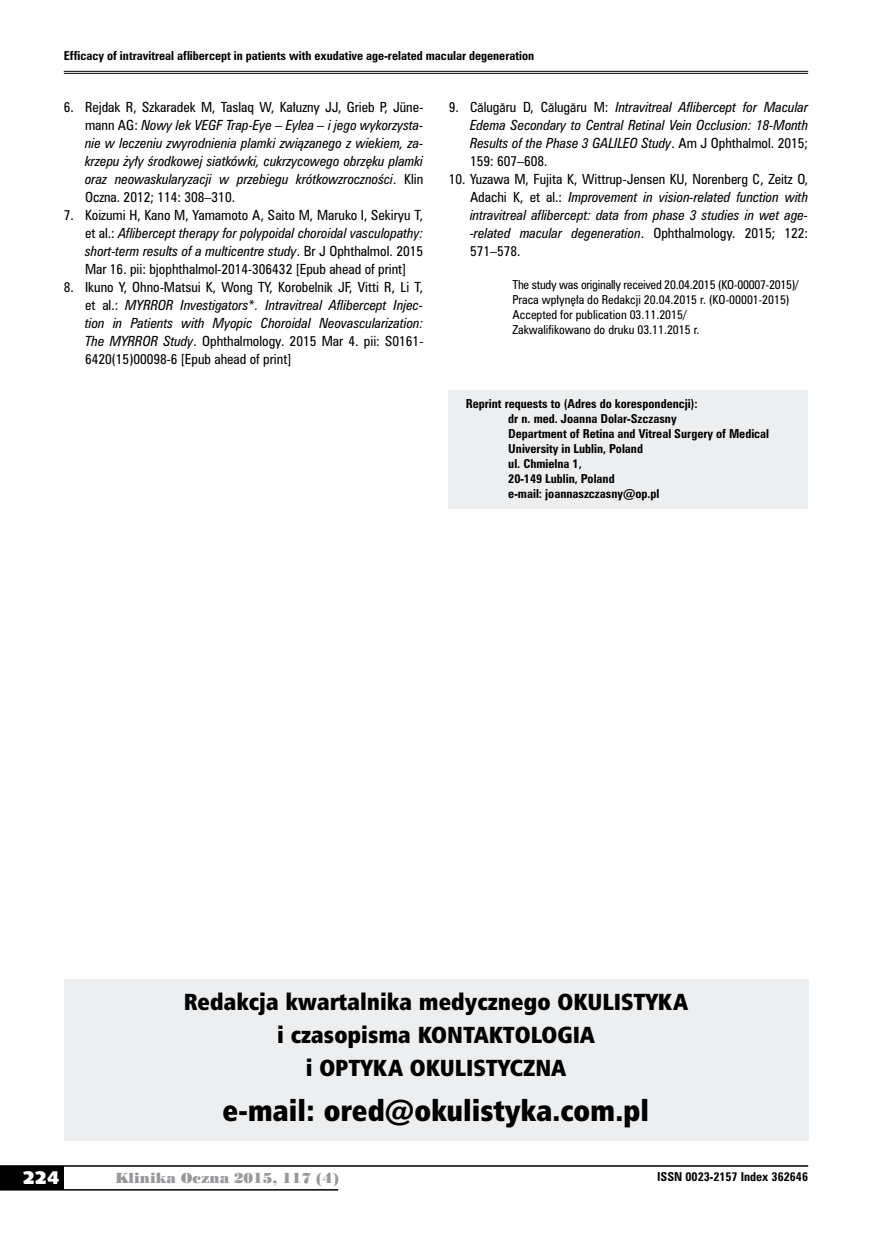
<style>
.page{position:relative;width:872px;height:1234px;background:#fff}
.page>*{position:absolute;margin:0;border:0;box-sizing:border-box;transform-origin:0 0}
.t1{font:28.5px "Humnst 777 X Blk Cn PL";color:#000}
.t2{font:22.5px/33px "Humnst 777 X Blk Cn PL";color:#000;text-align:center}
.t3{font:18px "Humanst 531 U Blk PL";color:#fff}
.t4{font:13.5px "Poster Bodoni PL";color:#98989c}
.t5{font:italic 12.75px/18px "Zurich Cn PL";color:#000;text-align:justify}
.t6{font:12.75px/18px "Zurich Cn PL";color:#000;text-align:justify}
.t7{font:700 11.25px/15px "Zurich Cn PL";color:#000}
.t8{font:11.25px/15px "Zurich Cn PL";color:#000}
.s1{font-style:normal}
.s2{font-style:italic}
.s3{font-family:"Arial";font-style:normal}
</style>
<div class="page">
<div style="left:0;top:1165px;width:64px;height:24px;background:#000"></div>
<hr style="left:0;top:1164px;width:808px;height:2px;background:#000">
<hr style="left:0;top:1188px;width:338px;height:2px;background:#000">
<hr style="left:64px;top:71px;width:744px;height:1px;background:#000">
<hr style="left:64px;top:73px;width:744px;height:1px;background:#000">
<div style="left:449px;top:390px;width:359px;height:119px;background:#edeeef"></div>
<div style="left:64px;top:978px;width:744px;height:162px;background:#edeeef"></div>
<p class="t7" style="left:64px;top:48px;width:472px">Efficacy of intravitreal aflibercept in patients with exudative age-related macular degeneration</p>
<p class="t5" style="left:85px;top:97px;width:340px;text-indent:-21px"><span class="s1">6. Rejdak R, Szkaradek M, Taslaq W, Kałuzny JJ, Grieb P, Jüne&shy;mann AG:</span> Nowy lek VEGF Trap-Eye – Eylea – i jego wykorzysta&shy;nie w leczeniu zwyrodnienia plamki związanego z wiekiem, za&shy;krzepu żyły środkowej siatkówki, cukrzycowego obrzęku plamki oraz neowaskularyzacji w przebiegu krótkowzroczności<span class="s1">. Klin Oczna. 2012; 114: 308–310.</span></p>
<p class="t6" style="left:85px;top:205px;width:340px;text-indent:-21px">7. Koizumi H, Kano M, Yamamoto A, Saito M, Maruko I, Sekiryu T, et al.: <span class="s2">Aflibercept therapy for polypoidal choroidal vasculopathy: short-term results of a multicentre study</span>. Br J Ophthalmol. 2015<br>Mar 16. pii: bjophthalmol-2014-306432 [Epub ahead of print]</p>
<p class="t6" style="left:85px;top:277px;width:340px;text-indent:-21px">8. Ikuno Y, Ohno-Matsui K, Wong TY, Korobelnik JF, Vitti R, Li T, et al.: <span class="s2">MYRROR Investigators</span>*<span class="s2">. Intravitreal Aflibercept Injec&shy;tion in Patients with Myopic Choroidal Neovascularization:<br>The MYRROR Study</span>. Ophthalmology. 2015 Mar 4. pii: S0161- 6420(15)00098-6 [Epub ahead of print]</p>
<p class="t5" style="left:470px;top:97px;width:340px;text-indent:-21px"><span class="s1">9. C</span><span class="s3">ă</span><span class="s1">lug</span><span class="s3">ă</span><span class="s1">ru D, C</span><span class="s3">ă</span><span class="s1">lug</span><span class="s3">ă</span><span class="s1">ru M:</span> Intravitreal Aflibercept for Macular Edema Secondary to Central Retinal Vein Occlusion: 18-Month Results of the Phase 3 GALILEO Study<span class="s1">. Am J Ophthalmol. 2015; 159: 607–608.</span></p>
<p class="t5" style="left:470px;top:169px;width:340px;text-indent:-21px"><span class="s1">10. Yuzawa M, Fujita K, Wittrup-Jensen KU, Norenberg C, Zeitz O, Adachi K, et al.:</span> Improvement in vision-related function with intravitreal aflibercept: data from phase 3 studies in wet age--related macular degeneration<span class="s1">. Ophthalmology. 2015; 122:<br>571–578.</span></p>
<p class="t8" style="left:512px;top:277px;width:288px">The study was originally received 20.04.2015 (KO-00007-2015)/ Praca wpłynęła do Redakcji 20.04.2015 r. (KO-00001-2015)<br>Accepted for publication 03.11.2015/<br>Zakwalifikowano do druku 03.11.2015 r.</p>
<p class="t7" style="left:508px;top:395px;width:262px;text-indent:-43px">Reprint requests to (Adres do korespondencji):<br>dr n. med. Joanna Dolar-Szczasny<br>Department of Retina and Vitreal Surgery of Medical University in Lublin, Poland<br>ul. Chmielna 1,<br>20-149 Lublin, Poland<br>e-mail: joannaszczasny@op.pl</p>
<h2 class="t2" style="left:184px;top:983px;width:505px">Redakcja kwartalnika medycznego OKULISTYKA i czasopisma KONTAKTOLOGIA<br>i OPTYKA OKULISTYCZNA</h2>
<h1 class="t1" style="left:223px;top:1091px;width:428px">e-mail: ored@okulistyka.com.pl</h1>
<h3 class="t3" style="left:23px;top:1165px;width:38px">224</h3>
<p class="t4" style="left:115px;top:1168px;width:225px">Klinika Oczna 2015, 117 (4)</p>
<p class="t7" style="left:657px;top:1168px;width:152px">ISSN 0023-2157 Index 362646</p>
</div>
